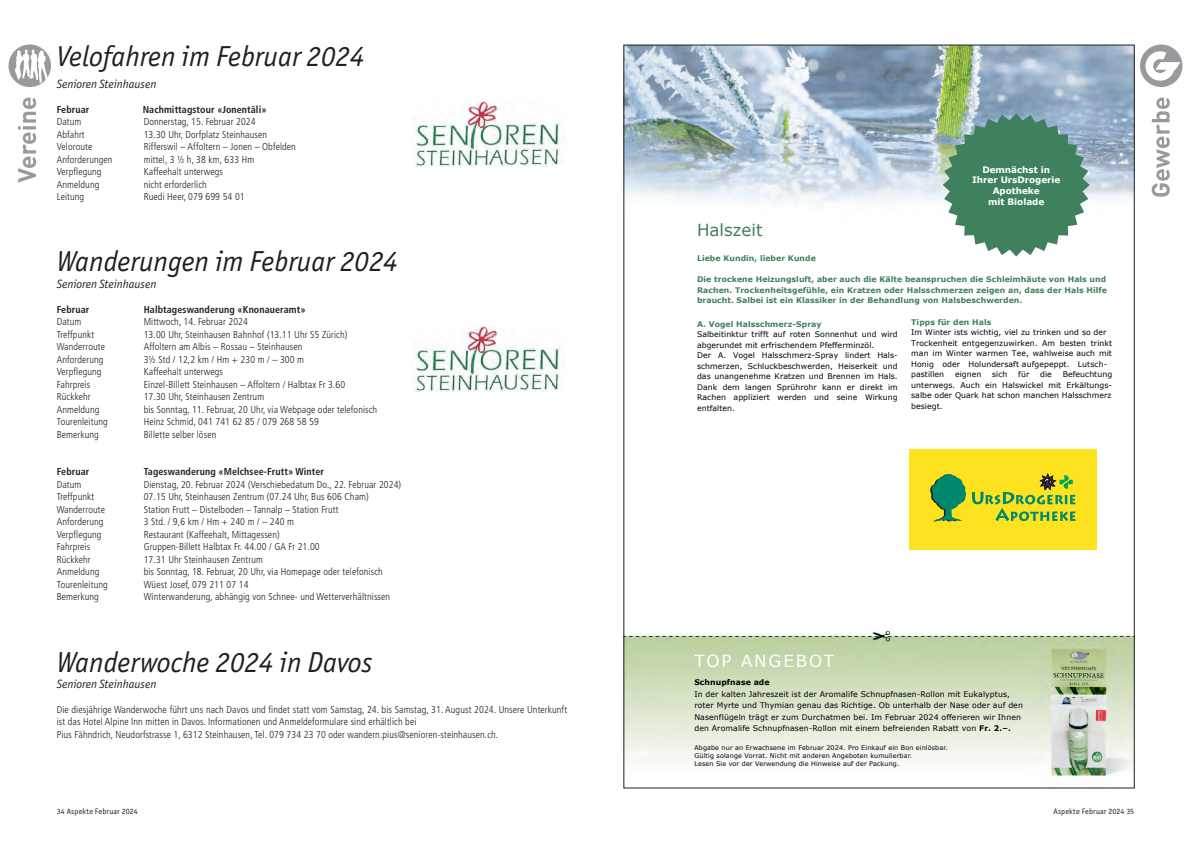
<style>
.page{position:relative;width:1191px;height:842px;background:#fff}
.page>*{position:absolute;margin:0;border:0;box-sizing:border-box;transform-origin:0 0}
.t1{font:italic 29px "Officina Sans ITC Pro";color:#231f20}
.t2{font:16.7px "Verdana";letter-spacing:.11em;color:#fff}
.t3{font:16.7px "Verdana";color:#3f815e}
.t4{font:italic 12px "Officina Sans ITC Pro";color:#231f20}
.t5{font:300 condensed 10px/12.5px "Frutiger";letter-spacing:.01em;color:#231f20}
.t6{font:700 condensed 10px "Frutiger";letter-spacing:.01em;color:#231f20}
.t7{font:700 8.9px/10.7px "Verdana";letter-spacing:-.005em;color:#fff;text-align:center}
.t8{font:8px "Officina Sans ITC Pro";letter-spacing:.02em;color:#231f20}
.t9{font:7.8px/10.5px "Verdana";letter-spacing:.01em;color:#000208}
.t10{font:700 7.8px/10.4px "Verdana";letter-spacing:.01em;color:#3f815e;text-align:justify}
.t11{font:700 7.8px "Verdana";letter-spacing:.01em;color:#000208}
.t12{font:6.4px/7.9px "Verdana";letter-spacing:.015em;color:#000208}
.s1{font-weight:700}
</style>
<div class="page">
<svg style="left:1151px;top:98px;width:18px;height:99px"></svg>
<div style="left:1140px;top:45px;width:42px;height:42px;background:#989a9d;border-radius:50%"></div>
<svg style="left:1145px;top:51px;width:35px;height:30px"></svg>
<svg style="left:18px;top:98px;width:18px;height:84px"></svg>
<div style="left:9px;top:45px;width:42px;height:42px;background:#989a9d;border-radius:50%"></div>
<svg style="left:15px;top:49px;width:36px;height:34px"></svg>
<img style="left:625px;top:47px;width:507px;height:729px">
<svg style="left:942px;top:113px;width:147px;height:144px;background:#699b82"></svg>
<div style="left:909px;top:449px;width:187px;height:100px;background:#fce21f"></div>
<svg style="left:930px;top:474px;width:36px;height:48px"></svg>
<svg style="left:972px;top:474px;width:103px;height:47px"></svg>
<img style="left:414px;top:101px;width:150px;height:66px">
<img style="left:414px;top:326px;width:150px;height:66px">
<h1 class="t1" style="left:57px;top:40px;width:309px">Velofahren im Februar 2024</h1>
<p class="t4" style="left:57px;top:77px;width:101px">Senioren Steinhausen</p>
<p class="t6" style="left:57px;top:103px;width:34px">Februar</p>
<p class="t6" style="left:143px;top:103px;width:125px">Nachmittagstour «Jonentäli»</p>
<p class="t5" style="left:57px;top:115px;width:26px">Datum</p>
<p class="t5" style="left:144px;top:115px;width:113px">Donnerstag, 15. Februar 2024</p>
<p class="t5" style="left:57px;top:128px;width:30px">Abfahrt</p>
<p class="t5" style="left:144px;top:128px;width:125px">13.30 Uhr, Dorfplatz Steinhausen</p>
<p class="t5" style="left:57px;top:140px;width:37px">Veloroute</p>
<p class="t5" style="left:144px;top:140px;width:154px">Rifferswil – Affoltern – Jonen – Obfelden</p>
<p class="t5" style="left:57px;top:153px;width:57px">Anforderungen</p>
<p class="t5" style="left:144px;top:153px;width:112px">mittel, 3 ½ h, 38 km, 633 Hm</p>
<p class="t5" style="left:57px;top:165px;width:46px">Verpflegung</p>
<p class="t5" style="left:144px;top:165px;width:81px">Kaffeehalt unterwegs</p>
<p class="t5" style="left:57px;top:178px;width:44px">Anmeldung</p>
<p class="t5" style="left:144px;top:178px;width:65px">nicht erforderlich</p>
<p class="t5" style="left:57px;top:190px;width:29px">Leitung</p>
<p class="t5" style="left:144px;top:190px;width:102px">Ruedi Heer, 079 699 54 01</p>
<h1 class="t1" style="left:57px;top:245px;width:343px">Wanderungen im Februar 2024</h1>
<p class="t4" style="left:57px;top:277px;width:101px">Senioren Steinhausen</p>
<p class="t6" style="left:57px;top:303px;width:34px">Februar</p>
<p class="t6" style="left:144px;top:303px;width:163px">Halbtageswanderung «Knonaueramt»</p>
<p class="t5" style="left:57px;top:315px;width:26px">Datum</p>
<p class="t5" style="left:144px;top:315px;width:106px">Mittwoch, 14. Februar 2024</p>
<p class="t5" style="left:57px;top:328px;width:39px">Treffpunkt</p>
<p class="t5" style="left:144px;top:328px;width:205px">13.00 Uhr, Steinhausen Bahnhof (13.11 Uhr S5 Zürich)</p>
<p class="t5" style="left:57px;top:340px;width:50px">Wanderroute</p>
<p class="t5" style="left:144px;top:340px;width:160px">Affoltern am Albis – Rossau – Steinhausen</p>
<p class="t5" style="left:57px;top:353px;width:48px">Anforderung</p>
<p class="t5" style="left:144px;top:353px;width:162px">3½ Std / 12,2 km / Hm + 230 m / – 300 m</p>
<p class="t5" style="left:57px;top:365px;width:46px">Verpflegung</p>
<p class="t5" style="left:144px;top:365px;width:81px">Kaffeehalt unterwegs</p>
<p class="t5" style="left:57px;top:378px;width:35px">Fahrpreis</p>
<p class="t5" style="left:144px;top:378px;width:203px">Einzel-Billett Steinhausen – Affoltern / Halbtax Fr 3.60</p>
<p class="t5" style="left:57px;top:390px;width:35px">Rückkehr</p>
<p class="t5" style="left:144px;top:390px;width:122px">17.30 Uhr, Steinhausen Zentrum</p>
<p class="t5" style="left:57px;top:403px;width:44px">Anmeldung</p>
<p class="t5" style="left:144px;top:403px;width:235px">bis Sonntag, 11. Februar, 20 Uhr, via Webpage oder telefonisch</p>
<p class="t5" style="left:57px;top:415px;width:53px">Tourenleitung</p>
<p class="t5" style="left:144px;top:415px;width:177px">Heinz Schmid, 041 741 62 85 / 079 268 58 59</p>
<p class="t5" style="left:57px;top:428px;width:44px">Bemerkung</p>
<p class="t5" style="left:144px;top:428px;width:74px">Billette selber lösen</p>
<p class="t6" style="left:57px;top:466px;width:34px">Februar</p>
<p class="t6" style="left:144px;top:466px;width:182px">Tageswanderung «Melchsee-Frutt» Winter</p>
<p class="t5" style="left:57px;top:478px;width:26px">Datum</p>
<p class="t5" style="left:144px;top:478px;width:259px">Dienstag, 20. Februar 2024 (Verschiebedatum Do., 22. Februar 2024)</p>
<p class="t5" style="left:57px;top:490px;width:39px">Treffpunkt</p>
<p class="t5" style="left:144px;top:490px;width:226px">07.15 Uhr, Steinhausen Zentrum (07.24 Uhr, Bus 606 Cham)</p>
<p class="t5" style="left:57px;top:503px;width:50px">Wanderroute</p>
<p class="t5" style="left:144px;top:503px;width:196px">Station Frutt – Distelboden – Tannalp – Station Frutt</p>
<p class="t5" style="left:57px;top:515px;width:48px">Anforderung</p>
<p class="t5" style="left:144px;top:515px;width:152px">3 Std. / 9,6 km / Hm + 240 m / – 240 m</p>
<p class="t5" style="left:57px;top:528px;width:46px">Verpflegung</p>
<p class="t5" style="left:144px;top:528px;width:137px">Restaurant (Kaffeehalt, Mittagessen)</p>
<p class="t5" style="left:57px;top:540px;width:35px">Fahrpreis</p>
<p class="t5" style="left:144px;top:540px;width:177px">Gruppen-Billett Halbtax Fr. 44.00 / GA Fr 21.00</p>
<p class="t5" style="left:57px;top:553px;width:35px">Rückkehr</p>
<p class="t5" style="left:144px;top:553px;width:121px">17.31 Uhr Steinhausen Zentrum</p>
<p class="t5" style="left:57px;top:565px;width:44px">Anmeldung</p>
<p class="t5" style="left:144px;top:565px;width:240px">bis Sonntag, 18. Februar, 20 Uhr, via Homepage oder telefonisch</p>
<p class="t5" style="left:57px;top:578px;width:53px">Tourenleitung</p>
<p class="t5" style="left:144px;top:578px;width:106px">Wüest Josef, 079 211 07 14</p>
<p class="t5" style="left:57px;top:590px;width:44px">Bemerkung</p>
<p class="t5" style="left:144px;top:590px;width:248px">Winterwanderung, abhängig von Schnee- und Wetterverhältnissen</p>
<h1 class="t1" style="left:57px;top:646px;width:317px">Wanderwoche 2024 in Davos</h1>
<p class="t4" style="left:57px;top:677px;width:101px">Senioren Steinhausen</p>
<p class="t5" style="left:57px;top:703px;width:512px">Die diesjährige Wanderwoche führt uns nach Davos und findet statt vom Samstag, 24. bis Samstag, 31. August 2024. Unsere Unterkunft ist das Hotel Alpine Inn mitten in Davos. Informationen und Anmeldeformulare sind erhältlich bei<br>Pius Fähndrich, Neudorfstrasse 1, 6312 Steinhausen, Tel. 079 734 23 70 oder wandern.pius@senioren-steinhausen.ch.</p>
<p class="t8" style="left:57px;top:806px;width:83px">34 Aspekte Februar 2024</p>
<p class="t7" style="left:972px;top:164px;width:90px">Demnächst in<br>Ihrer UrsDrogerie<br>Apotheke<br>mit Biolade</p>
<h2 class="t3" style="left:697px;top:218px;width:67px">Halszeit</h2>
<p class="t10" style="left:697px;top:253px;width:120px">Liebe Kundin, lieber Kunde</p>
<p class="t10" style="left:697px;top:274px;width:411px">Die trockene Heizungsluft, aber auch die Kälte beanspruchen die Schleimhäute von Hals und Rachen. Trockenheitsgefühle, ein Kratzen oder Halsschmerzen zeigen an, dass der Hals Hilfe braucht. Salbei ist ein Klassiker in der Behandlung von Halsbeschwerden.</p>
<p class="t10" style="left:697px;top:319px;width:126px">A. Vogel Halsschmerz-Spray</p>
<p class="t9" style="left:697px;top:329px;width:202px">Salbeitinktur trifft auf roten Sonnenhut und wird abgerundet mit erfrischendem Pfefferminzöl.<br>Der A. Vogel Halsschmerz-Spray lindert Hals&shy;schmerzen, Schluckbeschwerden, Heiserkeit und das unangenehme Kratzen und Brennen im Hals.<br>Dank dem langen Sprührohr kann er direkt im Rachen appliziert werden und seine Wirkung entfalten.</p>
<p class="t10" style="left:911px;top:316px;width:82px">Tipps für den Hals</p>
<p class="t9" style="left:911px;top:327px;width:202px">Im Winter ists wichtig, viel zu trinken und so der Trockenheit entgegenzuwirken. Am besten trinkt man im Winter warmen Tee, wahlweise auch mit Honig oder Holundersaft aufgepeppt. Lutsch&shy;pastillen</p>
<p class="t9" style="left:911px;top:369px;width:202px;text-align:justify;text-indent:151px">Befeuchtung unterwegs. Auch ein Halswickel mit Erkältungs&shy;salbe oder Quark hat schon manchen Halsschmerz besiegt.</p>
<p class="t9" style="left:955px;top:369px;width:28px">eignen</p>
<p class="t9" style="left:992px;top:369px;width:17px">sich</p>
<p class="t9" style="left:1018px;top:369px;width:13px">für</p>
<p class="t9" style="left:1040px;top:369px;width:13px">die</p>
<h2 class="t2" style="left:694px;top:650px;width:141px">TOP ANGEBOT</h2>
<p class="t11" style="left:694px;top:677px;width:77px">Schnupfnase ade</p>
<p class="t9" style="left:694px;top:688px;width:330px;line-height:11.5px">In der kalten Jahreszeit ist der Aromalife Schnupfnasen-Rollon mit Eukalyptus, roter Myrte und Thymian genau das Richtige. Ob unterhalb der Nase oder auf den Nasenflügeln trägt er zum Durchatmen bei. Im Februar 2024 offerieren wir Ihnen den Aromalife Schnupfnasen-Rollon mit einem befreienden Rabatt von <span class="s1">Fr. 2.–.</span></p>
<p class="t12" style="left:694px;top:744px;width:255px">Abgabe nur an Erwachsene im Februar 2024. Pro Einkauf ein Bon einlösbar.<br>Gültig solange Vorrat. Nicht mit anderen Angeboten kumulierbar.<br>Lesen Sie vor der Verwendung die Hinweise auf der Packung.</p>
<p class="t8" style="left:1053px;top:806px;width:82px">Aspekte Februar 2024 35</p>
</div>
